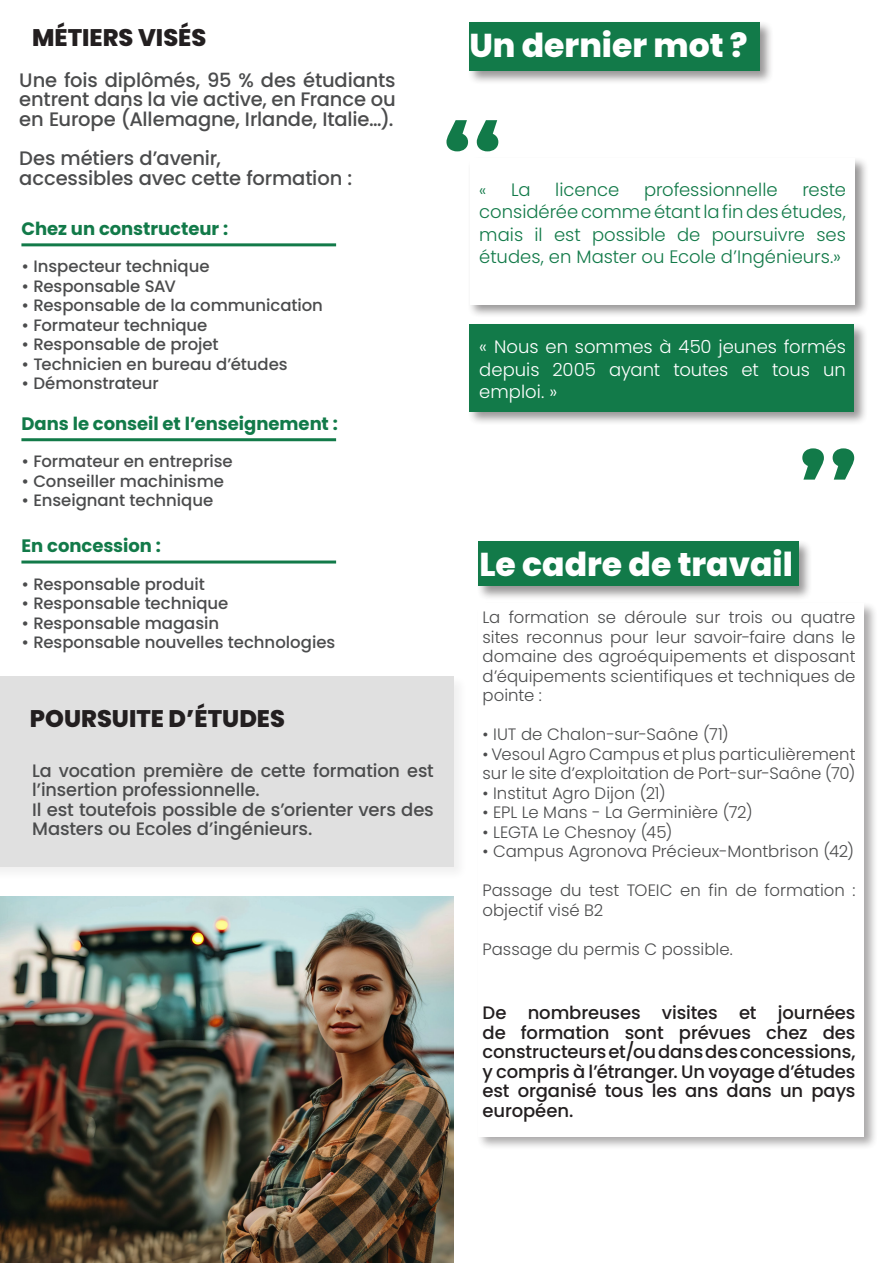
<style>
.page{position:relative;width:893px;height:1263px;background:#fff}
.page>*{position:absolute;margin:0;border:0;box-sizing:border-box;transform-origin:0 0}
.t1{font:800 33px "Poppins";color:#fff}
.t2{font:800 24px "Poppins";color:#231f20}
.texte{font:500 19.5px/19.5px "Poppins";letter-spacing:-.005em;color:#4b4c4d;text-align:justify}
.t3{font:500 18px/19.5px "Poppins";letter-spacing:-.01em;color:#231f20;text-align:justify}
.t4{font:500 18px/19.5px "Poppins";letter-spacing:-.005em;color:#4b4c4d}
.t5{font:300 18px/22.5px "Poppins";color:#127a49;text-align:justify}
.t6{font:300 18px/22.5px "Poppins";color:#fff;text-align:justify}
.texte-2{font:700 18px "Poppins";color:#127a49}
.t7{font:300 16.5px/19.5px "Poppins";letter-spacing:.005em;color:#4b4c4d}
.texte-3{font:500 16.5px "Poppins";letter-spacing:-.005em;color:#4b4c4d}
.t8{font:300 16.5px "Poppins";color:#127a49}
</style>
<div class="page">
<div style="left:476px;top:539px;width:337px;height:62px;background:#231f20;opacity:.47"></div>
<div style="left:478px;top:541px;width:321px;height:45px;background:#127a49"></div>
<div style="left:476px;top:601px;width:402px;height:550px;background:#231f20;opacity:.47"></div>
<div style="left:478px;top:603px;width:386px;height:533px;background:#fff"></div>
<div style="left:0;top:674px;width:468px;height:207px;background:#f8f8f8"></div>
<div style="left:0;top:677px;width:454px;height:190px;background:#e0e0e0"></div>
<hr style="left:21px;top:560px;width:315px;height:3px;background:#127a49">
<hr style="left:21px;top:243px;width:315px;height:3px;background:#127a49">
<hr style="left:21px;top:438px;width:315px;height:3px;background:#127a49">
<div style="left:468px;top:156px;width:401px;height:162px;background:#231f20;opacity:.47"></div>
<div style="left:470px;top:158px;width:385px;height:146px;background:#fff"></div>
<div style="left:467px;top:322px;width:401px;height:104px;background:#231f20;opacity:.47"></div>
<div style="left:469px;top:324px;width:385px;height:87px;background:#127a49"></div>
<div style="left:467px;top:20px;width:307px;height:65px;background:#231f20;opacity:.47"></div>
<div style="left:469px;top:22px;width:291px;height:49px;background:#127a49"></div>
<svg style="left:802px;top:448px;width:52px;height:32px"></svg>
<svg style="left:446px;top:120px;width:52px;height:31px"></svg>
<img style="left:0;top:896px;width:454px;height:367px">
<p class="t2" style="left:32px;top:24px;width:176px">MÉTIERS VISÉS</p>
<p class="texte" style="left:19px;top:71px;width:378px">Une fois diplômés, 95 % des étudiants entrent dans la vie active, en France ou en Europe (Allemagne, Irlande, Italie…).</p>
<p class="texte" style="left:19px;top:149px;width:203px">Des métiers d’avenir,</p>
<p class="texte" style="left:19px;top:168px;width:334px">accessibles avec cette formation :</p>
<p class="texte-2" style="left:21px;top:218px;width:208px">Chez un constructeur :</p>
<p class="texte-3" style="left:21px;top:257px;width:190px">• Inspecteur technique</p>
<p class="texte-3" style="left:21px;top:277px;width:156px">• Responsable SAV</p>
<p class="texte-3" style="left:21px;top:296px;width:303px">• Responsable de la communication</p>
<p class="texte-3" style="left:21px;top:316px;width:188px">• Formateur technique</p>
<p class="texte-3" style="left:21px;top:335px;width:199px">• Responsable de projet</p>
<p class="texte-3" style="left:21px;top:355px;width:268px">• Technicien en bureau d’études</p>
<p class="texte-3" style="left:21px;top:374px;width:139px">• Démonstrateur</p>
<p class="texte-2" style="left:21px;top:413px;width:318px">Dans le conseil et l’enseignement :</p>
<p class="texte-3" style="left:21px;top:452px;width:213px">• Formateur en entreprise</p>
<p class="texte-3" style="left:21px;top:471px;width:204px">• Conseiller machinisme</p>
<p class="texte-3" style="left:21px;top:491px;width:193px">• Enseignant technique</p>
<p class="texte-2" style="left:21px;top:535px;width:141px">En concession :</p>
<p class="texte-3" style="left:21px;top:574px;width:185px">• Responsable produit</p>
<p class="texte-3" style="left:21px;top:594px;width:208px">• Responsable technique</p>
<p class="texte-3" style="left:21px;top:613px;width:199px">• Responsable magasin</p>
<p class="texte-3" style="left:21px;top:633px;width:315px">• Responsable nouvelles technologies</p>
<p class="t2" style="left:30px;top:704px;width:257px">POURSUITE D’ÉTUDES</p>
<p class="t4" style="left:32px;top:761px;width:403px">La vocation première de cette formation est l’insertion professionnelle.</p>
<p class="t4" style="left:32px;top:800px;width:403px">Il est toutefois possible de s’orienter vers des<br>Masters ou Ecoles d’ingénieurs.</p>
<p class="t1" style="left:469px;top:26px;width:280px">Un dernier mot ?</p>
<p class="t8" style="left:479px;top:180px;width:9px">«</p>
<p class="t5" style="left:511px;top:178px;width:21px">La</p>
<p class="t5" style="left:555px;top:178px;width:65px">licence</p>
<p class="t5" style="left:644px;top:178px;width:135px">professionnelle</p>
<p class="t5" style="left:479px;top:178px;width:368px;text-indent:323px">reste considérée comme étant la fin des études, mais il est possible de poursuivre ses études, en Master ou Ecole d’Ingénieurs.»</p>
<p class="t6" style="left:479px;top:336px;width:368px">« Nous en sommes à 450 jeunes formés depuis 2005 ayant toutes et tous un emploi. »</p>
<p class="t1" style="left:479px;top:545px;width:315px">Le cadre de travail</p>
<p class="t7" style="left:482px;top:608px;width:374px;text-align:justify">La formation se déroule sur trois ou quatre sites reconnus pour leur savoir-faire dans le domaine des agroéquipements et disposant d’équipements scientifiques et techniques de pointe :</p>
<p class="t7" style="left:482px;top:725px;width:248px">• IUT de Chalon-sur-Saône (71)</p>
<p class="t7" style="left:482px;top:744px;width:374px">• Vesoul Agro Campus et plus particulièrement sur le site d’exploitation de Port-sur-Saône (70)</p>
<p class="t7" style="left:482px;top:783px;width:185px">• Institut Agro Dijon (21)</p>
<p class="t7" style="left:482px;top:803px;width:272px">• EPL Le Mans - La Germinière (72)</p>
<p class="t7" style="left:482px;top:822px;width:191px">• LEGTA Le Chesnoy (45)</p>
<p class="t7" style="left:482px;top:842px;width:373px">• Campus Agronova Précieux-Montbrison (42)</p>
<p class="t7" style="left:482px;top:881px;width:374px">Passage du test TOEIC en fin de formation : objectif visé B2</p>
<p class="t7" style="left:482px;top:939px;width:252px">Passage du permis C possible.</p>
<p class="t3" style="left:482px;top:1003px;width:374px">De nombreuses visites et journées de formation sont prévues chez des constructeurs et/ou dans des concessions, y compris à l’étranger. Un voyage d’études est organisé tous les ans dans un pays européen.</p>
</div>
